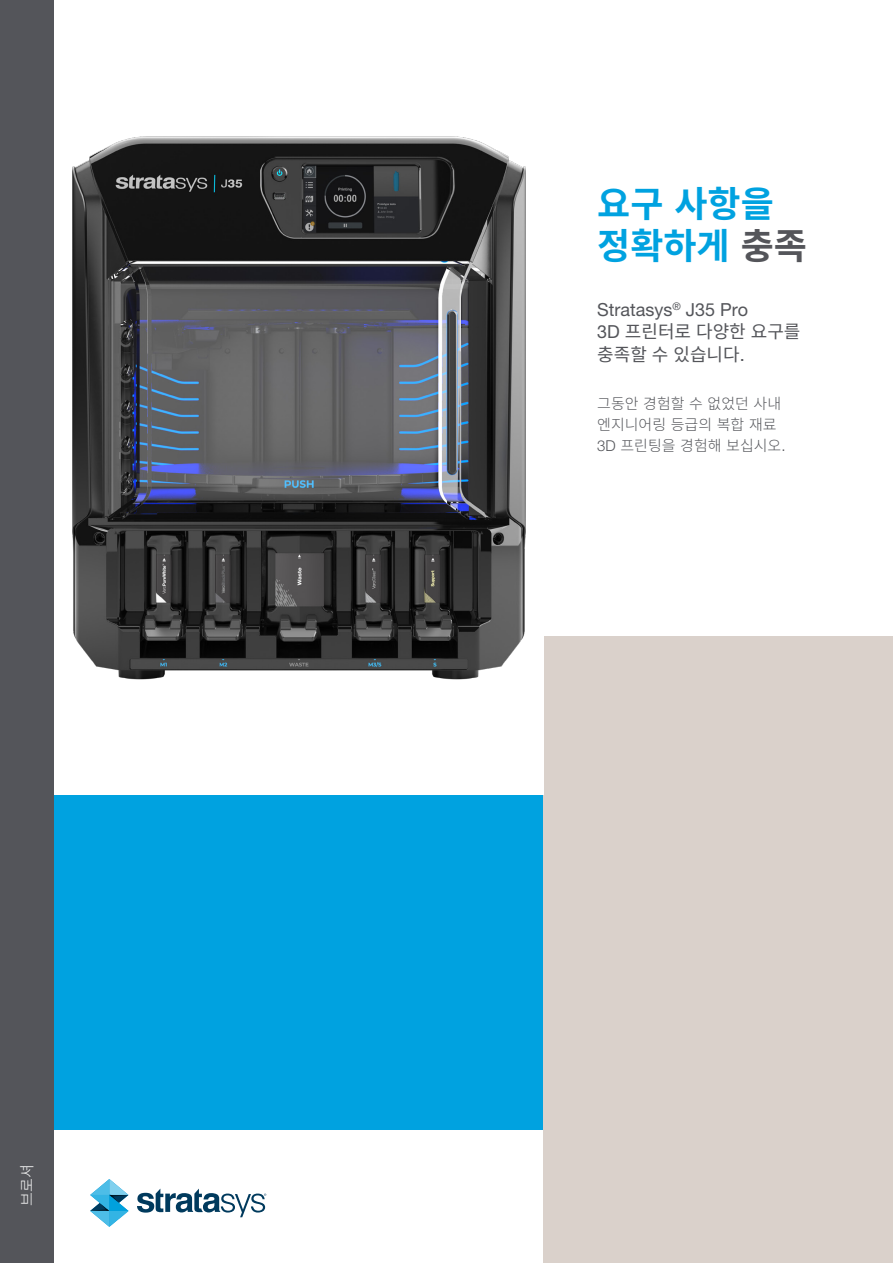
<style>
.page{position:relative;width:893px;height:1263px;background:#fff}
.page>*{position:absolute;margin:0;border:0;box-sizing:border-box;transform-origin:0 0}
.Cover_title{font:700 36px/42px "Source Han Sans KR";color:#00a2e0}
.Cover_Subhead{font:18px/22.5px "Helvetica Neue LT Std";color:#54555a}
.Para{font:300 15px/21px "Source Han Sans KR";color:#54555a}
.t1{font:300 15px "Source Han Sans KR";color:#fff}
.s1{color:#54555a}
.s2{font-family:"Source Han Sans KR"}
.s3{font-family:"Helvetica Neue LT Std"}
</style>
<div class="page">
<div style="left:0;top:0;width:54px;height:1263px;background:#54555a"></div>
<div style="left:54px;top:637px;width:489px;height:493px;background:#00a2e0"></div>
<div style="left:543px;top:637px;width:350px;height:626px;background:#dad1cb"></div>
<div style="left:54px;top:0;width:489px;height:794px;background:#fff"></div>
<img style="left:72px;top:136px;width:454px;height:544px">
<svg style="left:90px;top:1179px;width:38px;height:48px"></svg>
<svg style="left:137px;top:1188px;width:129px;height:29px"></svg>
<p class="t1" style="left:18px;top:1205px;width:43px;rotate:-90deg">브로셔</p>
<p class="Cover_title" style="left:597px;top:184px;width:211px">요구 사항을 정확하게 <span class="s1">충족</span></p>
<p class="Cover_Subhead" style="left:597px;top:298px;width:205px">Stratasys<sup>®</sup> J35 Pro<br>3D <span class="s2">프린터로 다양한 요구를 충족할 수 있습니다</span>.</p>
<p class="Para" style="left:597px;top:394px;width:190px">그동안 경험할 수 없었던 사내 엔지니어링 등급의 복합 재료<br><span class="s3">3D</span> 프린팅을 경험해 보십시오<span class="s3">.</span></p>
</div>
